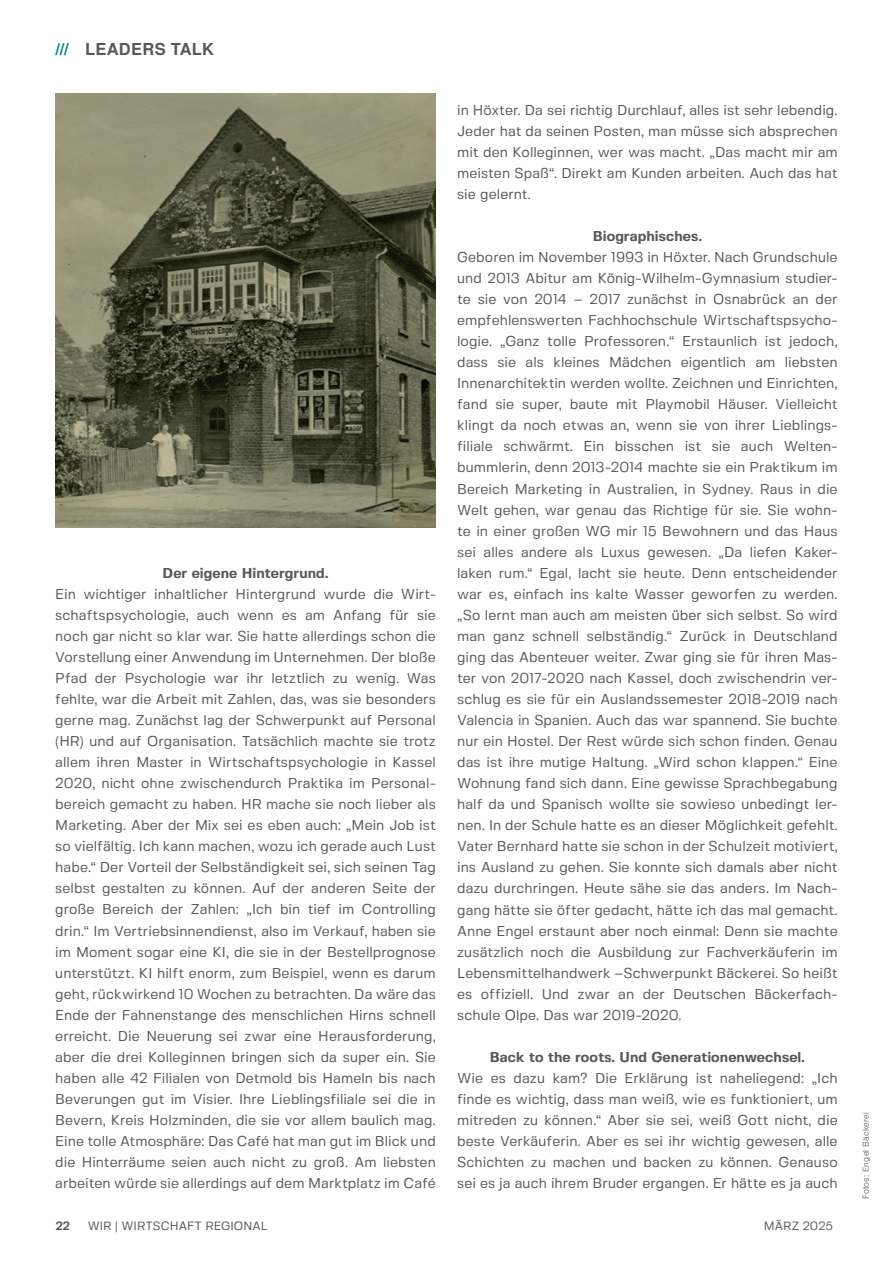
<style>
.page{position:relative;width:893px;height:1263px;background:#fff}
.page>*{position:absolute;margin:0;border:0;box-sizing:border-box;transform-origin:0 0}
.t1{font:700 16.5px "Te X Gyre Heros";letter-spacing:.01em;color:#57585a}
.t2{font:14.25px/21px "Fivo Sans";letter-spacing:.005em;color:#57585a;text-align:justify}
.t3{font:700 14.25px "Fivo Sans";letter-spacing:.005em;color:#57585a}
.t4{font:12px "Fivo Sans";color:#57585a}
.t5{font:700 12px "Fivo Sans";color:#57585a}
.t6{font:300 9.15px "Nimbus San";letter-spacing:.025em;color:#57585a}
.s1{color:#008780}
</style>
<div class="page">
<img style="left:55px;top:94px;width:381px;height:433px">
<p class="t1" style="left:55px;top:37px;width:160px"><span class="s1">///</span> LEADERS TALK</p>
<p class="t3" style="left:163px;top:564px;width:167px">Der eigene Hintergrund.</p>
<p class="t2" style="left:55px;top:583px;width:382px">Ein wichtiger inhaltlicher Hintergrund wurde die Wirt&shy;schaftspsychologie, auch wenn es am Anfang für sie noch gar nicht so klar war. Sie hatte allerdings schon die Vorstellung einer Anwendung im Unternehmen. Der bloße Pfad der Psychologie war ihr letztlich zu wenig. Was fehlte, war die Arbeit mit Zahlen, das, was sie besonders gerne mag. Zunächst lag der Schwerpunkt auf Personal (HR) und auf Organisation. Tatsächlich machte sie trotz allem ihren Master in Wirtschaftspsychologie in Kassel 2020, nicht ohne zwischendurch Praktika im Personal&shy;bereich gemacht zu haben. HR mache sie noch lieber als Marketing. Aber der Mix sei es eben auch: „Mein Job ist so vielfältig. Ich kann machen, wozu ich gerade auch Lust habe.“ Der Vorteil der Selbständigkeit sei, sich seinen Tag selbst gestalten zu können. Auf der anderen Seite der große Bereich der Zahlen: „Ich bin tief im Controlling drin.“ Im Vertriebsinnendienst, also im Verkauf, haben sie im Moment sogar eine KI, die sie in der Bestellprognose unterstützt. KI hilft enorm, zum Beispiel, wenn es darum geht, rückwirkend 10 Wochen zu betrachten. Da wäre das Ende der Fahnenstange des menschlichen Hirns schnell erreicht. Die Neuerung sei zwar eine Herausforderung, aber die drei Kolleginnen bringen sich da super ein. Sie haben alle 42 Filialen von Detmold bis Hameln bis nach Beverungen gut im Visier. Ihre Lieblingsfiliale sei die in Bevern, Kreis Holzminden, die sie vor allem baulich mag.<br>Eine tolle Atmosphäre: Das Café hat man gut im Blick und die Hinterräume seien auch nicht zu groß. Am liebsten arbeiten würde sie allerdings auf dem Marktplatz im Café</p>
<p class="t2" style="left:457px;top:99px;width:382px">in Höxter. Da sei richtig Durchlauf, alles ist sehr lebendig.<br>Jeder hat da seinen Posten, man müsse sich absprechen mit den Kolleginnen, wer was macht. „Das macht mir am meisten Spaß“. Direkt am Kunden arbeiten. Auch das hat sie gelernt.</p>
<p class="t3" style="left:593px;top:227px;width:111px">Biographisches.</p>
<p class="t2" style="left:457px;top:246px;width:382px">Geboren im November 1993 in Höxter. Nach Grundschule und 2013 Abitur am König-Wilhelm-Gymnasium studier&shy;te sie von 2014 – 2017 zunächst in Osnabrück an der empfehlenswerten Fachhochschule Wirtschaftspsycho&shy;logie. „Ganz tolle Professoren.“ Erstaunlich ist jedoch, dass sie als kleines Mädchen eigentlich am liebsten Innenarchitektin werden wollte. Zeichnen und Einrichten, fand sie super, baute mit Playmobil Häuser. Vielleicht klingt da noch etwas an, wenn sie von ihrer Lieblings&shy;filiale schwärmt. Ein bisschen ist sie auch Welten&shy;bummlerin, denn 2013-2014 machte sie ein Praktikum im Bereich Marketing in Australien, in Sydney. Raus in die Welt gehen, war genau das Richtige für sie. Sie wohn&shy;te in einer großen WG mir 15 Bewohnern und das Haus sei alles andere als Luxus gewesen. „Da liefen Kaker&shy;laken rum.“ Egal, lacht sie heute. Denn entscheidender war es, einfach ins kalte Wasser geworfen zu werden. „So lernt man auch am meisten über sich selbst. So wird man ganz schnell selbständig.“ Zurück in Deutschland ging das Abenteuer weiter. Zwar ging sie für ihren Mas&shy;ter von 2017-2020 nach Kassel, doch zwischendrin ver&shy;schlug es sie für ein Auslandssemester 2018-2019 nach Valencia in Spanien. Auch das war spannend. Sie buchte nur ein Hostel. Der Rest würde sich schon finden. Genau das ist ihre mutige Haltung. „Wird schon klappen.“ Eine Wohnung fand sich dann. Eine gewisse Sprachbegabung half da und Spanisch wollte sie sowieso unbedingt ler&shy;nen. In der Schule hatte es an dieser Möglichkeit gefehlt.<br>Vater Bernhard hatte sie schon in der Schulzeit motiviert, ins Ausland zu gehen. Sie konnte sich damals aber nicht dazu durchringen. Heute sähe sie das anders. Im Nach&shy;gang hätte sie öfter gedacht, hätte ich das mal gemacht.<br>Anne Engel erstaunt aber noch einmal: Denn sie machte zusätzlich noch die Ausbildung zur Fachverkäuferin im Lebensmittelhandwerk –Schwerpunkt Bäckerei. So heißt es offiziell. Und zwar an der Deutschen Bäckerfach&shy;schule Olpe. Das war 2019-2020.</p>
<p class="t3" style="left:490px;top:1048px;width:317px">Back to the roots. Und Generationenwechsel.</p>
<p class="t2" style="left:457px;top:1067px;width:382px">Wie es dazu kam? Die Erklärung ist naheliegend: „Ich finde es wichtig, dass man weiß, wie es funktioniert, um mitreden zu können.“ Aber sie sei, weiß Gott nicht, die beste Verkäuferin. Aber es sei ihr wichtig gewesen, alle Schichten zu machen und backen zu können. Genauso sei es ja auch ihrem Bruder ergangen. Er hätte es ja auch</p>
<p class="t5" style="left:56px;top:1219px;width:15px">22</p>
<p class="t4" style="left:88px;top:1219px;width:181px">WIR | WIRTSCHAFT REGIONAL</p>
<p class="t4" style="left:764px;top:1219px;width:71px">MÄRZ 2025</p>
<p class="t6" style="left:861px;top:1199px;width:89px;rotate:-90deg">Fotos: Engel Bäckerei</p>
</div>
